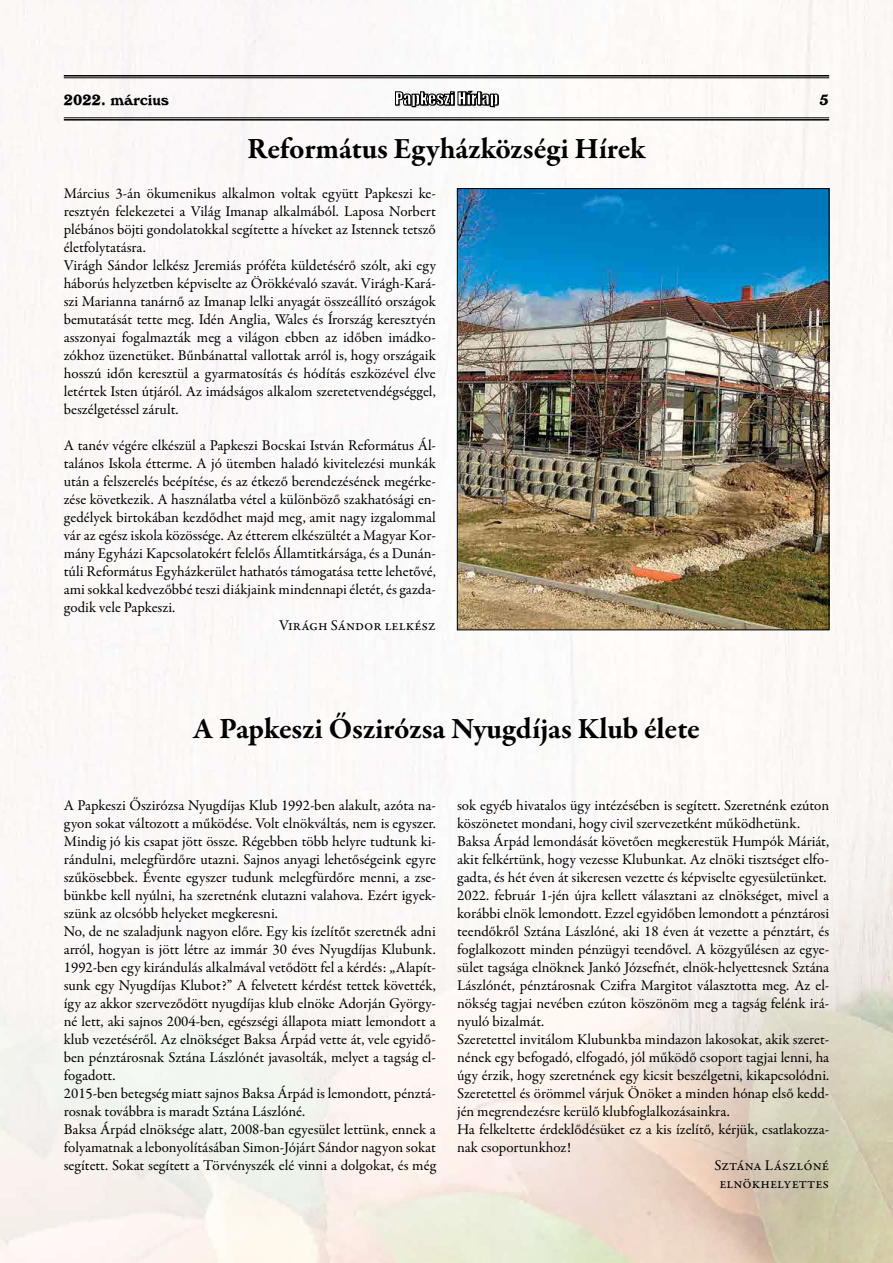
<style>
.page{position:relative;width:893px;height:1263px;background:#fff}
.page>*{position:absolute;margin:0;border:0;box-sizing:border-box;transform-origin:0 0}
.t1{font:700 30px "Garamond Premr Pro";color:#000}
.t2{font:16.5px "Impact";color:#fff}
.t3{font:15px/18px "Garamond Premr Pro";color:#000}
.t4{font:15px "Windsor HU Normal";color:#000}
</style>
<div class="page">
<img style="left:0;top:0;width:893px;height:1263px">
<hr style="left:64px;top:78px;width:765px;height:1px;background:#000">
<hr style="left:64px;top:75px;width:765px;height:2px;background:#000">
<hr style="left:64px;top:119px;width:765px;height:2px;background:#000">
<hr style="left:64px;top:118px;width:765px;height:1px;background:#000">
<svg style="left:396px;top:91px;width:103px;height:17px"></svg>
<svg style="left:395px;top:91px;width:103px;height:16px;background:#434242"></svg>
<img style="left:459px;top:190px;width:368px;height:438px">
<p class="t4" style="left:64px;top:91px;width:107px">2022. március</p>
<p class="t2" style="left:395px;top:86px;width:105px">Papkeszi Hírlap</p>
<p class="t4" style="left:819px;top:91px;width:11px">5</p>
<h1 class="t1" style="left:247px;top:130px;width:400px">Református Egyházközségi Hírek</h1>
<p class="t3" style="left:64px;top:185px;width:374px">Március 3-án ökumenikus alkalmon voltak együtt Papkeszi ke&shy;resztyén felekezetei a Világ Imanap alkalmából. Laposa Norbert plébános böjti gondolatokkal segítette a híveket az Istennek tetsző életfolytatásra.<br>Virágh Sándor lelkész Jeremiás próféta küldetésérő szólt, aki egy háborús helyzetben képviselte az Örökkévaló szavát. Virágh-Kará&shy;szi Marianna tanárnő az Imanap lelki anyagát összeállító országok bemutatását tette meg. Idén Anglia, Wales és Írország keresztyén asszonyai fogalmazták meg a világon ebben az időben imádko&shy;zókhoz üzenetüket. Bűnbánattal vallottak arról is, hogy országaik hosszú időn keresztül a gyarmatosítás és hódítás eszközével élve letértek Isten útjáról. Az imádságos alkalom szeretetvendégséggel, beszélgetéssel zárult.</p>
<p class="t3" style="left:64px;top:437px;width:374px">A tanév végére elkészül a Papkeszi Bocskai István Református Ál-</p>
<p class="t3" style="left:64px;top:455px;width:374px">talános Iskola étterme. A jó ütemben haladó kivitelezési munkák</p>
<p class="t3" style="left:64px;top:473px;width:374px">után a felszerelés beépítése, és az étkező berendezésének megérke-</p>
<p class="t3" style="left:64px;top:491px;width:374px">zése következik. A használatba vétel a különböző szakhatósági en-</p>
<p class="t3" style="left:64px;top:509px;width:374px">gedélyek birtokában kezdődhet majd meg, amit nagy izgalommal</p>
<p class="t3" style="left:64px;top:527px;width:374px">vár az egész iskola közössége. Az étterem elkészültét a Magyar Kor-</p>
<p class="t3" style="left:64px;top:545px;width:374px">mány Egyházi Kapcsolatokért felelős Államtitkársága, és a Dunán-</p>
<p class="t3" style="left:64px;top:563px;width:374px">túli Református Egyházkerület hathatós támogatása tette lehetővé,</p>
<p class="t3" style="left:64px;top:581px;width:374px">ami sokkal kedvezőbbé teszi diákjaink mindennapi életét, és gazda-</p>
<p class="t3" style="left:64px;top:599px;width:113px">godik vele Papkeszi.</p>
<p class="t3" style="left:279px;top:617px;width:158px">Virágh Sándor lelkész</p>
<h1 class="t1" style="left:193px;top:710px;width:508px">A Papkeszi Őszirózsa Nyugdíjas Klub élete</h1>
<p class="t3" style="left:64px;top:797px;width:374px">A Papkeszi Őszirózsa Nyugdíjas Klub 1992-ben alakult, azóta na&shy;gyon sokat változott a működése. Volt elnökváltás, nem is egyszer.<br>Mindig jó kis csapat jött össze. Régebben több helyre tudtunk ki&shy;rándulni, melegfürdőre utazni. Sajnos anyagi lehetőségeink egyre szűkösebbek. Évente egyszer tudunk melegfürdőre menni, a zse&shy;bünkbe kell nyúlni, ha szeretnénk elutazni valahova. Ezért igyek&shy;szünk az olcsóbb helyeket megkeresni.<br>No, de ne szaladjunk nagyon előre. Egy kis ízelítőt szeretnék adni arról, hogyan is jött létre az immár 30 éves Nyugdíjas Klubunk.<br>1992-ben egy kirándulás alkalmával vetődött fel a kérdés: „Alapít&shy;sunk egy Nyugdíjas Klubot?” A felvetett kérdést tettek követték, így az akkor szerveződött nyugdíjas klub elnöke Adorján György&shy;né lett, aki sajnos 2004-ben, egészségi állapota miatt lemondott a klub vezetéséről. Az elnökséget Baksa Árpád vette át, vele egyidő&shy;ben pénztárosnak Sztána Lászlónét javasolták, melyet a tagság el&shy;fogadott.<br>2015-ben betegség miatt sajnos Baksa Árpád is lemondott, pénztá&shy;rosnak továbbra is maradt Sztána Lászlóné.<br>Baksa Árpád elnöksége alatt, 2008-ban egyesület lettünk, ennek a folyamatnak a lebonyolításában Simon-Jójárt Sándor nagyon sokat segített. Sokat segített a Törvényszék elé vinni a dolgokat, és még</p>
<p class="t3" style="left:457px;top:797px;width:374px">sok egyéb hivatalos ügy intézésében is segített. Szeretnénk ezúton</p>
<p class="t3" style="left:457px;top:815px;width:344px">köszönetet mondani, hogy civil szervezetként működhetünk.</p>
<p class="t3" style="left:457px;top:833px;width:374px">Baksa Árpád lemondását követően megkerestük Humpók Máriát,</p>
<p class="t3" style="left:457px;top:851px;width:374px">akit felkértünk, hogy vezesse Klubunkat. Az elnöki tisztséget elfo-</p>
<p class="t3" style="left:457px;top:869px;width:371px">gadta, és hét éven át sikeresen vezette és képviselte egyesületünket.</p>
<p class="t3" style="left:457px;top:887px;width:374px">2022. február 1-jén újra kellett választani az elnökséget, mivel a</p>
<p class="t3" style="left:457px;top:905px;width:374px">korábbi elnök lemondott. Ezzel egyidőben lemondott a pénztárosi</p>
<p class="t3" style="left:457px;top:923px;width:374px">teendőkről Sztána Lászlóné, aki 18 éven át vezette a pénztárt, és</p>
<p class="t3" style="left:457px;top:941px;width:374px">foglalkozott minden pénzügyi teendővel. A közgyűlésen az egye-</p>
<p class="t3" style="left:457px;top:959px;width:374px">sület tagsága elnöknek Jankó Józsefnét, elnök-helyettesnek Sztána</p>
<p class="t3" style="left:457px;top:977px;width:374px">Lászlónét, pénztárosnak Czifra Margitot választotta meg. Az el-</p>
<p class="t3" style="left:457px;top:995px;width:374px">nökség tagjai nevében ezúton köszönöm meg a tagság felénk irá-</p>
<p class="t3" style="left:457px;top:1013px;width:89px">nyuló bizalmát.</p>
<p class="t3" style="left:457px;top:1031px;width:374px">Szeretettel invitálom Klubunkba mindazon lakosokat, akik szeret-</p>
<p class="t3" style="left:457px;top:1049px;width:374px">nének egy befogadó, elfogadó, jól működő csoport tagjai lenni, ha</p>
<p class="t3" style="left:457px;top:1067px;width:374px">úgy érzik, hogy szeretnének egy kicsit beszélgetni, kikapcsolódni.</p>
<p class="t3" style="left:457px;top:1085px;width:374px">Szeretettel és örömmel várjuk Önöket a minden hónap első kedd-</p>
<p class="t3" style="left:457px;top:1103px;width:274px">jén megrendezésre kerülő klubfoglalkozásainkra.</p>
<p class="t3" style="left:457px;top:1121px;width:374px">Ha felkeltette érdeklődésüket ez a kis ízelítő, kérjük, csatlakozza-</p>
<p class="t3" style="left:457px;top:1139px;width:116px">nak csoportunkhoz!</p>
<p class="t3" style="left:714px;top:1157px;width:116px">Sztána Lászlóné</p>
<p class="t3" style="left:719px;top:1175px;width:111px">elnökhelyettes</p>
</div>
